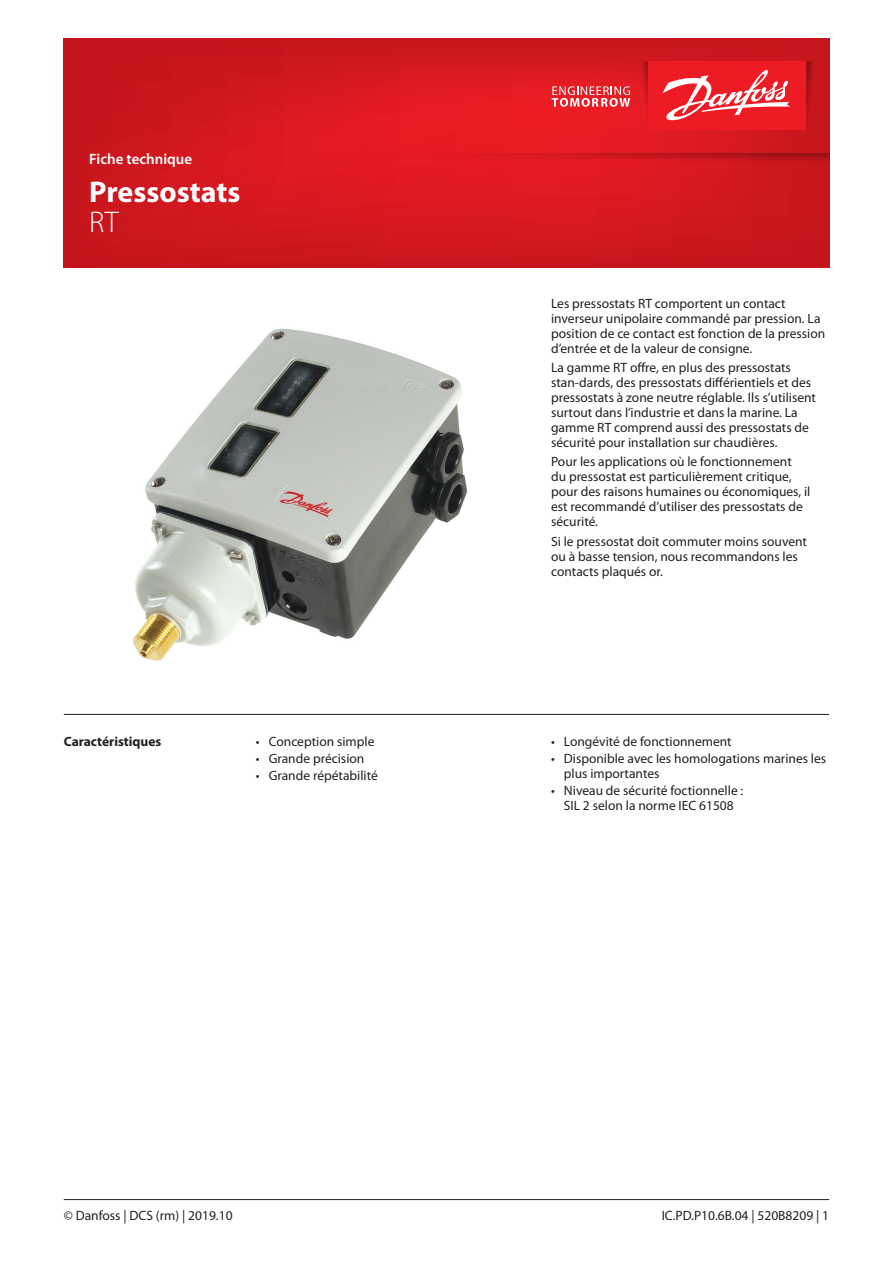
<style>
.page{position:relative;width:893px;height:1263px;background:#fff}
.page>*{position:absolute;margin:0;border:0;box-sizing:border-box;transform-origin:0 0}
.t1{font:700 30px "Myriad Pro";color:#fff}
.t2{font:300 30px "Myriad Pro";color:#fff}
.t3{font:600 15px "Myriad Pro";color:#fff}
.Normtext{font:13.5px/15px "Myriad Pro";color:#231f20}
.Normtext__bold{font:700 13.5px "Myriad Pro";color:#231f20}
</style>
<div class="page">
<svg style="left:64px;top:38px;width:765px;height:230px;background:#d3171f"></svg>
<svg style="left:806px;top:61px;width:13px;height:69px"></svg>
<svg style="left:636px;top:61px;width:12px;height:69px"></svg>
<div style="left:648px;top:61px;width:158px;height:69px;background:#ed1c24"></div>
<svg style="left:552px;top:86px;width:78px;height:21px;background:#ef696e"></svg>
<svg style="left:662px;top:70px;width:128px;height:51px"></svg>
<svg style="left:332px;top:153px;width:497px;height:13px;background:#d4181f"></svg>
<img style="left:133px;top:328px;width:335px;height:333px">
<hr style="left:64px;top:714px;width:765px;height:1px;background:#231f20">
<hr style="left:64px;top:1199px;width:765px;height:1px;background:#231f20">
<p class="t3" style="left:89px;top:151px;width:104px">Fiche technique</p>
<h1 class="t1" style="left:89px;top:175px;width:153px">Pressostats</h1>
<h1 class="t2" style="left:89px;top:206px;width:31px">RT</h1>
<p class="Normtext__bold" style="left:64px;top:734px;width:99px">Caractéristiques</p>
<p class="Normtext" style="left:256px;top:734px;width:120px">• Conception simple</p>
<p class="Normtext" style="left:256px;top:752px;width:110px">• Grande précision</p>
<p class="Normtext" style="left:256px;top:769px;width:123px">• Grande répétabilité</p>
<p class="Normtext" style="left:64px;top:1209px;width:170px">© Danfoss | DCS (rm) | 2019.10</p>
<p class="Normtext" style="left:551px;top:296px;width:276px">Les pressostats RT comportent un contact inverseur unipolaire commandé par pression. La position de ce contact est fonction de la pression d’entrée et de la valeur de consigne.</p>
<p class="Normtext" style="left:551px;top:360px;width:266px">La gamme RT offre, en plus des pressostats stan-dards, des pressostats différientiels et des pressostats à zone neutre réglable. Ils s’utilisent surtout dans l’industrie et dans la marine. La gamme RT comprend aussi des pressostats de sécurité pour installation sur chaudières.</p>
<p class="Normtext" style="left:551px;top:455px;width:261px">Pour les applications où le fonctionnement<br>du pressostat est particulièrement critique, pour des raisons humaines ou économiques, il est recommandé d’utiliser des pressostats de sécurité.</p>
<p class="Normtext" style="left:551px;top:534px;width:257px">Si le pressostat doit commuter moins souvent ou à basse tension, nous recommandons les contacts plaqués or.</p>
<p class="Normtext" style="left:551px;top:734px;width:182px">• Longévité de fonctionnement</p>
<p class="Normtext" style="left:564px;top:752px;width:264px;text-indent:-13px">• Disponible avec les homologations marines les plus importantes</p>
<p class="Normtext" style="left:551px;top:784px;width:194px;text-align:center">• Niveau de sécurité foctionnelle :<br>SIL 2 selon la norme IEC 61508</p>
<p class="Normtext" style="left:662px;top:1209px;width:169px">IC.PD.P10.6B.04 | 520B8209 | 1</p>
</div>
